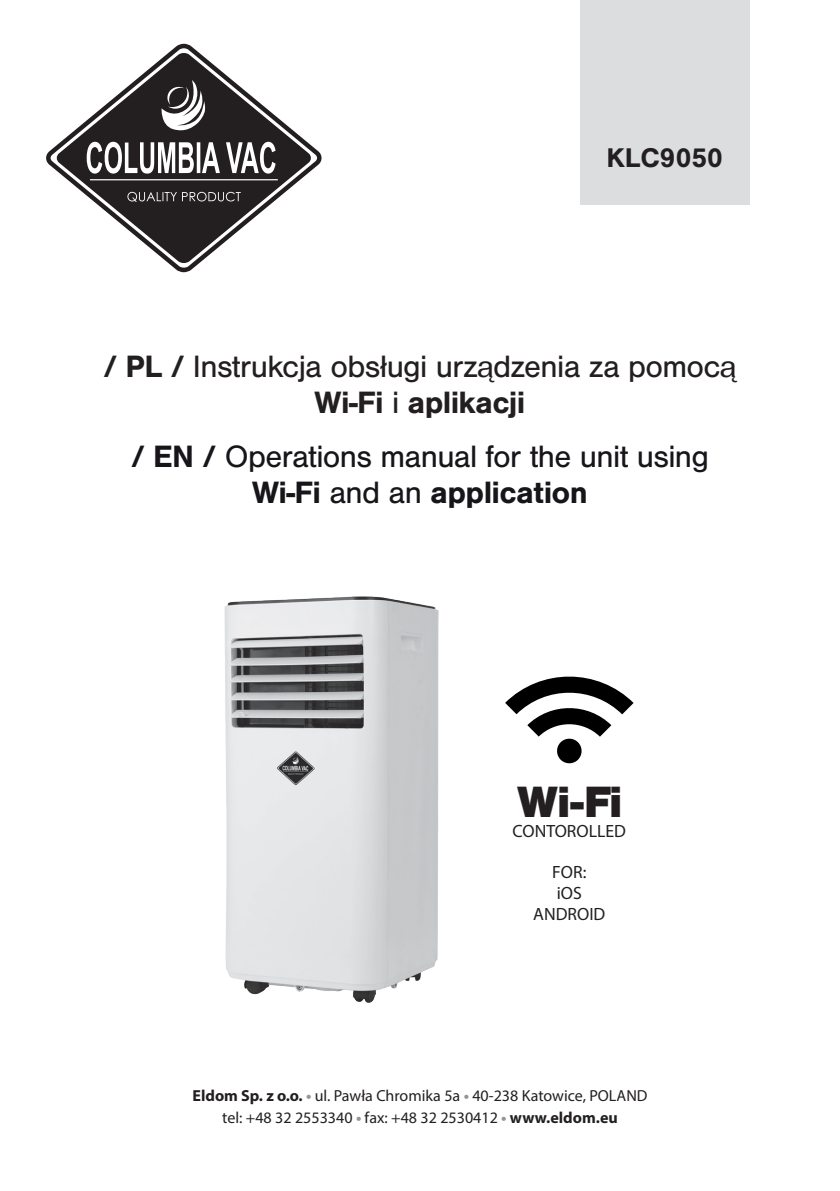
<style>
.page{position:relative;width:840px;height:1191px;background:#fff}
.page>*{position:absolute;margin:0;border:0;box-sizing:border-box;transform-origin:0 0}
.t1{font:900 45.4px "Nimbus San";color:#231f20}
.t2{font:32px/36px "Nimbus San";letter-spacing:-.02em;color:#17151a;text-align:center}
.t3{font:32px/36px "Nimbus San";letter-spacing:-.02em;color:#231f20;text-align:center}
.t4{font:700 28px "Nimbus San";letter-spacing:.005em;color:#231f20}
.t5{font:17.8px/21.4px "Myriad Pro";color:#231f20;text-align:center}
.t6{font:16px "Myriad Pro";color:#231f20}
.s1{font-weight:700}
.s2{font-weight:700;color:#939598}
</style>
<div class="page">
<svg style="left:46px;top:44px;width:275px;height:228px"></svg>
<svg style="left:56px;top:52px;width:255px;height:212px"></svg>
<svg style="left:183px;top:193px;width:32px;height:8px"></svg>
<div style="left:579px;top:0;width:169px;height:204px;background:#dcdddf"></div>
<img style="left:224px;top:596px;width:215px;height:407px">
<svg style="left:505px;top:676px;width:128px;height:88px"></svg>
<p class="t4" style="left:606px;top:142px;width:118px">KLC9050</p>
<p class="t3" style="left:103px;top:349px;width:634px"><span class="s1">/ PL /</span> Instrukcja obsługi urządzenia za pomocą<br><span class="s1">Wi-Fi</span> i <span class="s1">aplikacji</span></p>
<p class="t2" style="left:131px;top:439px;width:579px"><span class="s1">/ EN /</span> Operations manual for the unit using<br><span class="s1">Wi-Fi</span> and an <span class="s1">application</span></p>
<h1 class="t1" style="left:517px;top:776px;width:106px">Wi-Fi</h1>
<p class="t5" style="left:512px;top:820px;width:115px">CONTOROLLED</p>
<p class="t5" style="left:533px;top:860px;width:74px">FOR:<br>iOS<br>ANDROID</p>
<p class="t6" style="left:192px;top:1085px;width:456px"><span class="s1">Eldom Sp. z o.o.</span> <span class="s2">•</span> ul. Pawła Chromika 5a <span class="s2">•</span> 40-238 Katowice, POLAND</p>
<p class="t6" style="left:222px;top:1107px;width:397px">tel: +48 32 2553340 <span class="s2">•</span> fax: +48 32 2530412 <span class="s2">•</span> <span class="s1">www.eldom.eu</span></p>
</div>
